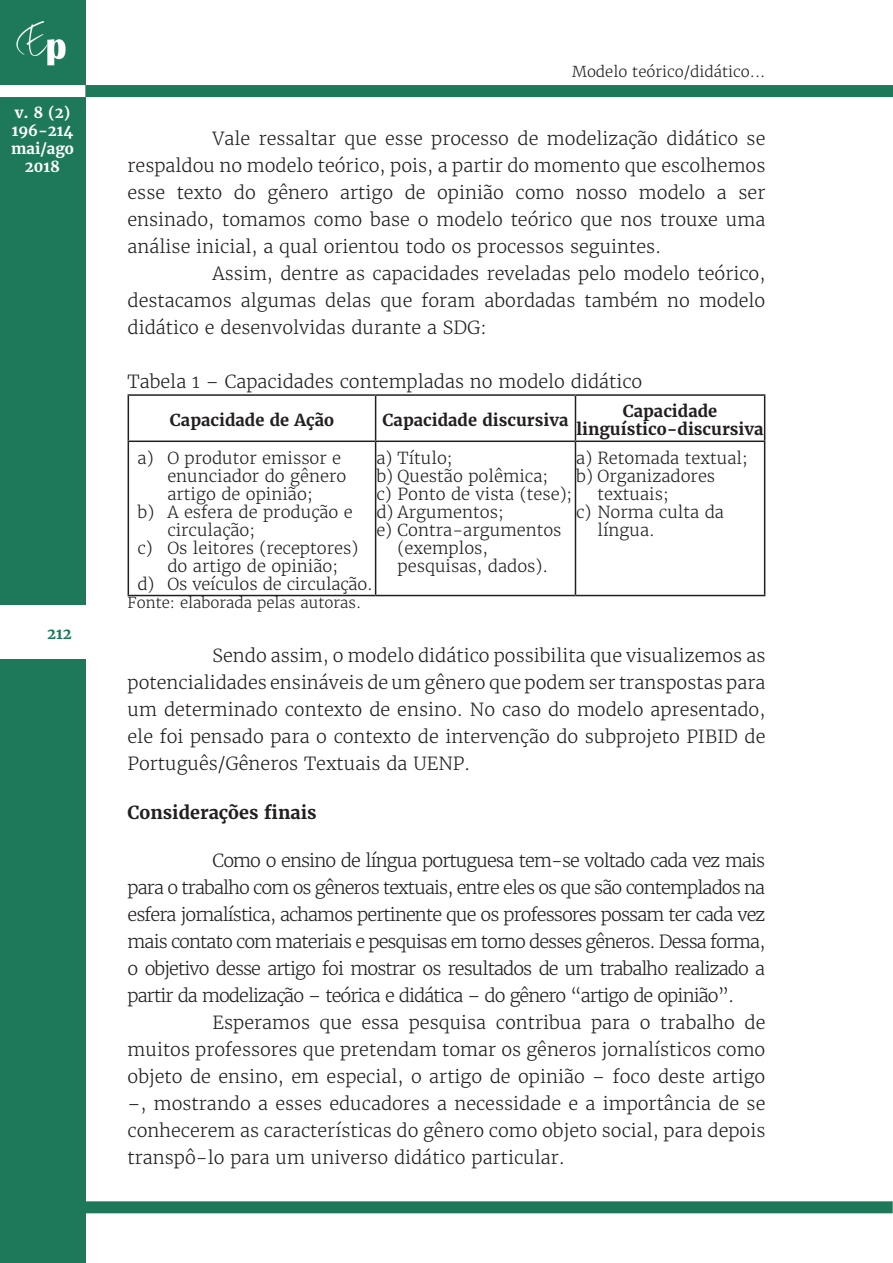
<style>
.page{position:relative;width:893px;height:1263px;background:#fff}
.page>*{position:absolute;margin:0;border:0;box-sizing:border-box;transform-origin:0 0}
.Corpo_do_artigo{font:300 18px/27px "Merriweather";color:#231f20;text-align:justify}
.Título_de_quadro_fig{font:300 18px "Merriweather";color:#231f20}
.Título_de_seção_prim{font:700 18px "Merriweather";color:#231f20}
.t1{font:300 16.5px/18px "Merriweather";color:#231f20}
.Tabela{font:700 16.5px/18px "Merriweather";color:#231f20;text-align:center}
.Fonte_de_quadro{font:300 15px "Merriweather";color:#231f20}
.t2{font:700 15px/18px "Merriweather";color:#fff;text-align:center}
.t3{font:700 15px "Merriweather";color:#1e785a}
</style>
<div class="page">
<div style="left:0;top:0;width:85px;height:1263px;background:#1e785a"></div>
<img style="left:16px;top:21px;width:50px;height:45px">
<div style="left:85px;top:85px;width:808px;height:12px;background:#1e785a"></div>
<div style="left:0;top:85px;width:85px;height:12px;background:#fff"></div>
<div style="left:0;top:605px;width:85px;height:53px;background:#fff"></div>
<div style="left:84px;top:1201px;width:809px;height:12px;background:#1e785a"></div>
<hr style="left:128px;top:394px;width:248px;height:2px;background:#231f20">
<hr style="left:128px;top:396px;width:1px;height:44px;background:#231f20">
<hr style="left:376px;top:394px;width:199px;height:2px;background:#231f20">
<hr style="left:375px;top:396px;width:1px;height:44px;background:#231f20">
<hr style="left:575px;top:394px;width:190px;height:2px;background:#231f20">
<hr style="left:575px;top:396px;width:1px;height:44px;background:#231f20">
<hr style="left:764px;top:396px;width:1px;height:44px;background:#231f20">
<hr style="left:128px;top:440px;width:248px;height:2px;background:#231f20">
<hr style="left:128px;top:442px;width:1px;height:153px;background:#231f20">
<hr style="left:376px;top:440px;width:199px;height:2px;background:#231f20">
<hr style="left:375px;top:442px;width:1px;height:153px;background:#231f20">
<hr style="left:575px;top:440px;width:190px;height:2px;background:#231f20">
<hr style="left:575px;top:442px;width:1px;height:153px;background:#231f20">
<hr style="left:764px;top:442px;width:1px;height:153px;background:#231f20">
<hr style="left:128px;top:595px;width:248px;height:1px;background:#231f20">
<hr style="left:376px;top:595px;width:199px;height:1px;background:#231f20">
<hr style="left:575px;top:595px;width:190px;height:1px;background:#231f20">
<p class="t2" style="left:11px;top:103px;width:64px">v. 8 (2)<br>196-214 mai/ago<br>2018</p>
<p class="t3" style="left:47px;top:624px;width:26px">212</p>
<p class="Fonte_de_quadro" style="left:572px;top:62px;width:195px">Modelo teórico/didático...</p>
<p class="Corpo_do_artigo" style="left:128px;top:125px;width:639px;text-indent:85px">Vale ressaltar que esse processo de modelização didático se respaldou no modelo teórico, pois, a partir do momento que escolhemos esse texto do gênero artigo de opinião como nosso modelo a ser ensinado, tomamos como base o modelo teórico que nos trouxe uma análise inicial, a qual orientou todo os processos seguintes.</p>
<p class="Corpo_do_artigo" style="left:128px;top:260px;width:639px;text-indent:85px">Assim, dentre as capacidades reveladas pelo modelo teórico, destacamos algumas delas que foram abordadas também no modelo didático e desenvolvidas durante a SDG:</p>
<p class="Título_de_quadro_fig" style="left:128px;top:371px;width:516px">Tabela 1 – Capacidades contempladas no modelo didático</p>
<p class="Tabela" style="left:170px;top:411px;width:166px">Capacidade de Ação</p>
<p class="Tabela" style="left:383px;top:411px;width:187px">Capacidade discursiva</p>
<p class="Tabela" style="left:577px;top:402px;width:189px">Capacidade linguístico-discursiva</p>
<p class="t1" style="left:167px;top:449px;width:180px;text-indent:-30px">a) O produtor emissor e enunciador do gênero artigo de opinião;</p>
<p class="t1" style="left:167px;top:503px;width:187px;text-indent:-30px">b) A esfera de produção e circulação;</p>
<p class="t1" style="left:138px;top:539px;width:222px;text-align:center">c) Os leitores (receptores) do artigo de opinião;</p>
<p class="t1" style="left:138px;top:575px;width:237px">d) Os veículos de circulação.</p>
<p class="t1" style="left:376px;top:449px;width:78px">a) Título;</p>
<p class="t1" style="left:376px;top:467px;width:173px">b) Questão polêmica;</p>
<p class="t1" style="left:376px;top:485px;width:197px">c) Ponto de vista (tese);</p>
<p class="t1" style="left:376px;top:503px;width:129px">d) Argumentos;</p>
<p class="t1" style="left:398px;top:521px;width:165px;text-indent:-21px">e) Contra-argumentos (exemplos, pesquisas, dados).</p>
<p class="t1" style="left:576px;top:449px;width:173px">a) Retomada textual;</p>
<p class="t1" style="left:597px;top:467px;width:119px;text-indent:-21px">b) Organizadores textuais;</p>
<p class="t1" style="left:597px;top:503px;width:128px;text-indent:-21px">c) Norma culta da língua.</p>
<p class="Fonte_de_quadro" style="left:128px;top:593px;width:235px">Fonte: elaborada pelas autoras.</p>
<p class="Corpo_do_artigo" style="left:128px;top:642px;width:639px;text-indent:85px">Sendo assim, o modelo didático possibilita que visualizemos as potencialidades ensináveis de um gênero que podem ser transpostas para um determinado contexto de ensino. No caso do modelo apresentado, ele foi pensado para o contexto de intervenção do subprojeto PIBID de Português/Gêneros Textuais da UENP.</p>
<p class="Título_de_seção_prim" style="left:128px;top:800px;width:191px">Considerações finais</p>
<p class="Corpo_do_artigo" style="left:128px;top:847px;width:639px;text-indent:85px">Como o ensino de língua portuguesa tem-se voltado cada vez mais para o trabalho com os gêneros textuais, entre eles os que são contemplados na esfera jornalística, achamos pertinente que os professores possam ter cada vez mais contato com materiais e pesquisas em torno desses gêneros. Dessa forma, o objetivo desse artigo foi mostrar os resultados de um trabalho realizado a partir da modelização – teórica e didática – do gênero “artigo de opinião”.</p>
<p class="Corpo_do_artigo" style="left:128px;top:1009px;width:639px;text-indent:85px">Esperamos que essa pesquisa contribua para o trabalho de muitos professores que pretendam tomar os gêneros jornalísticos como objeto de ensino, em especial, o artigo de opinião – foco deste artigo –, mostrando a esses educadores a necessidade e a importância de se conhecerem as características do gênero como objeto social, para depois transpô-lo para um universo didático particular.</p>
</div>
